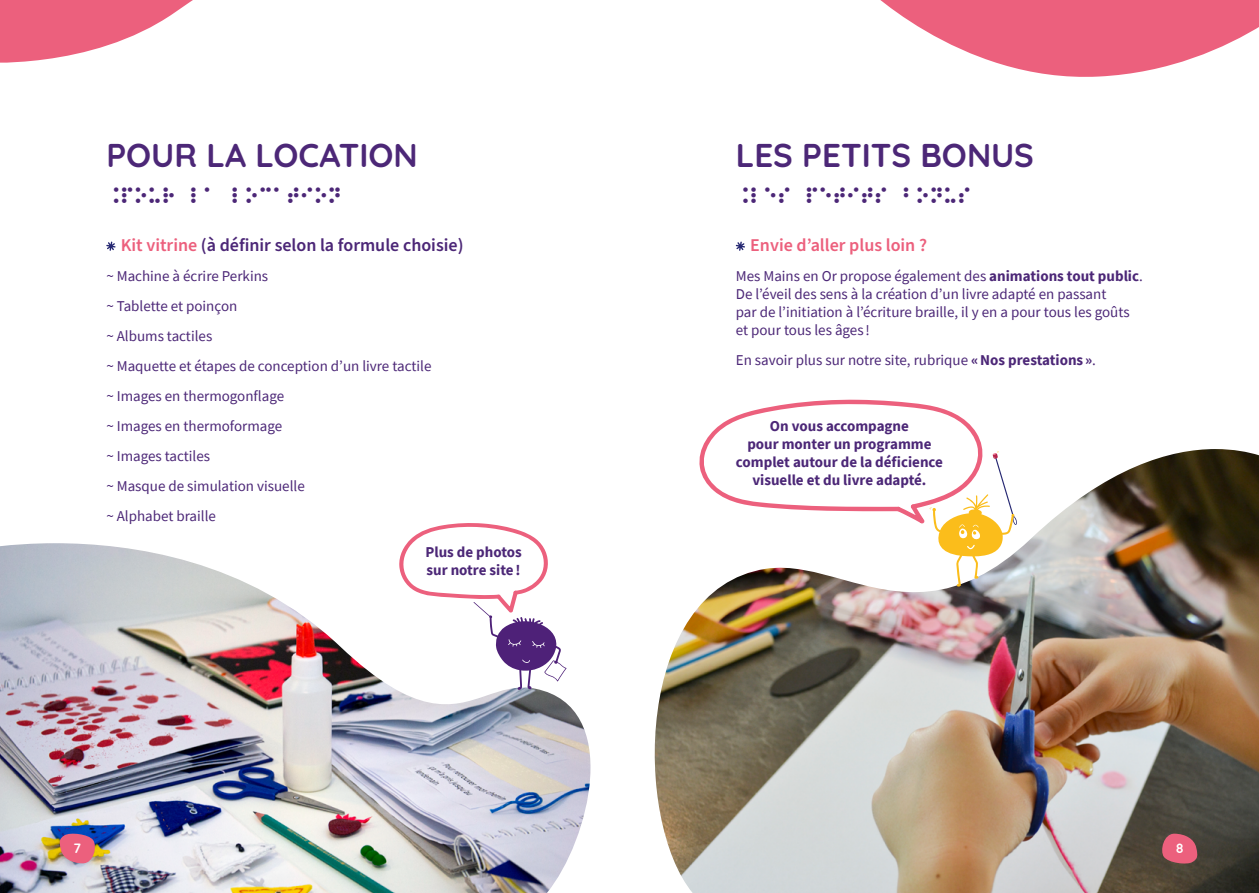
<style>
.page{position:relative;width:1259px;height:893px;background:#fff}
.page>*{position:absolute;margin:0;border:0;box-sizing:border-box;transform-origin:0 0}
.t1{font:300 33px "Quicksand";color:#4c2777}
.t2{font:19.5px "Braille Blanc MMEO";color:#4c2777}
.t3{font:600 18px "Source Sans Pro";color:#4c2777}
.t4{font:600 18px "Source Sans Pro";color:#ec607d}
.t5{font:15px/30px "Source Sans Pro";color:#4c2777}
.t6{font:700 15px/18px "Source Sans Pro";color:#4c2777;text-align:center}
.t7{font:300 13.5px "Quicksand";color:#fff}
.s1{color:#ec607d}
.s2{font-weight:700}
</style>
<div class="page">
<svg style="left:106px;top:242px;width:10px;height:9px"></svg>
<svg style="left:736px;top:242px;width:9px;height:9px"></svg>
<img style="left:0;top:543px;width:590px;height:350px">
<img style="left:654px;top:449px;width:605px;height:444px">
<svg style="left:0;top:0;width:193px;height:63px"></svg>
<svg style="left:59px;top:832px;width:38px;height:31px"></svg>
<svg style="left:880px;top:0;width:379px;height:77px"></svg>
<svg style="left:1159px;top:833px;width:39px;height:32px"></svg>
<svg style="left:697px;top:399px;width:320px;height:188px"></svg>
<svg style="left:399px;top:523px;width:167px;height:167px"></svg>
<h1 class="t1" style="left:106px;top:129px;width:313px">POUR LA LOCATION</h1>
<h2 class="t2" style="left:106px;top:185px;width:237px">POUR LA LOCATION</h2>
<p class="t3" style="left:121px;top:233px;width:344px"><span class="s1">Kit vitrine</span> (à définir selon la formule choisie)</p>
<p class="t5" style="left:106px;top:261px;width:327px">~ Machine à écrire Perkins<br>~ Tablette et poinçon<br>~ Albums tactiles<br>~ Maquette et étapes de conception d’un livre tactile ~ Images en thermogonflage<br>~ Images en thermoformage<br>~ Images tactiles<br>~ Masque de simulation visuelle<br>~ Alphabet braille</p>
<p class="t6" style="left:425px;top:543px;width:98px;text-align:left">Plus de photos sur notre site!</p>
<p class="t7" style="left:74px;top:837px;width:9px">7</p>
<h1 class="t1" style="left:736px;top:129px;width:300px">LES PETITS BONUS</h1>
<h2 class="t2" style="left:736px;top:185px;width:237px">LES PETITS BONUS</h2>
<p class="t4" style="left:750px;top:233px;width:178px">Envie d’aller plus loin ?</p>
<p class="t5" style="left:736px;top:267px;width:408px;line-height:18px">Mes Mains en Or propose également des <span class="s2">animations tout public</span>.<br>De l’éveil des sens à la création d’un livre adapté en passant<br>par de l’initiation à l’écriture braille, il y en a pour tous les goûts et pour tous les âges !</p>
<p class="t5" style="left:736px;top:345px;width:362px">En savoir plus sur notre site, rubrique <span class="s2">«Nos prestations »</span>.</p>
<p class="t6" style="left:736px;top:417px;width:208px">On vous accompagne<br>pour monter un programme complet autour de la déficience visuelle et du livre adapté.</p>
<p class="t7" style="left:1175px;top:838px;width:9px">8</p>
</div>
